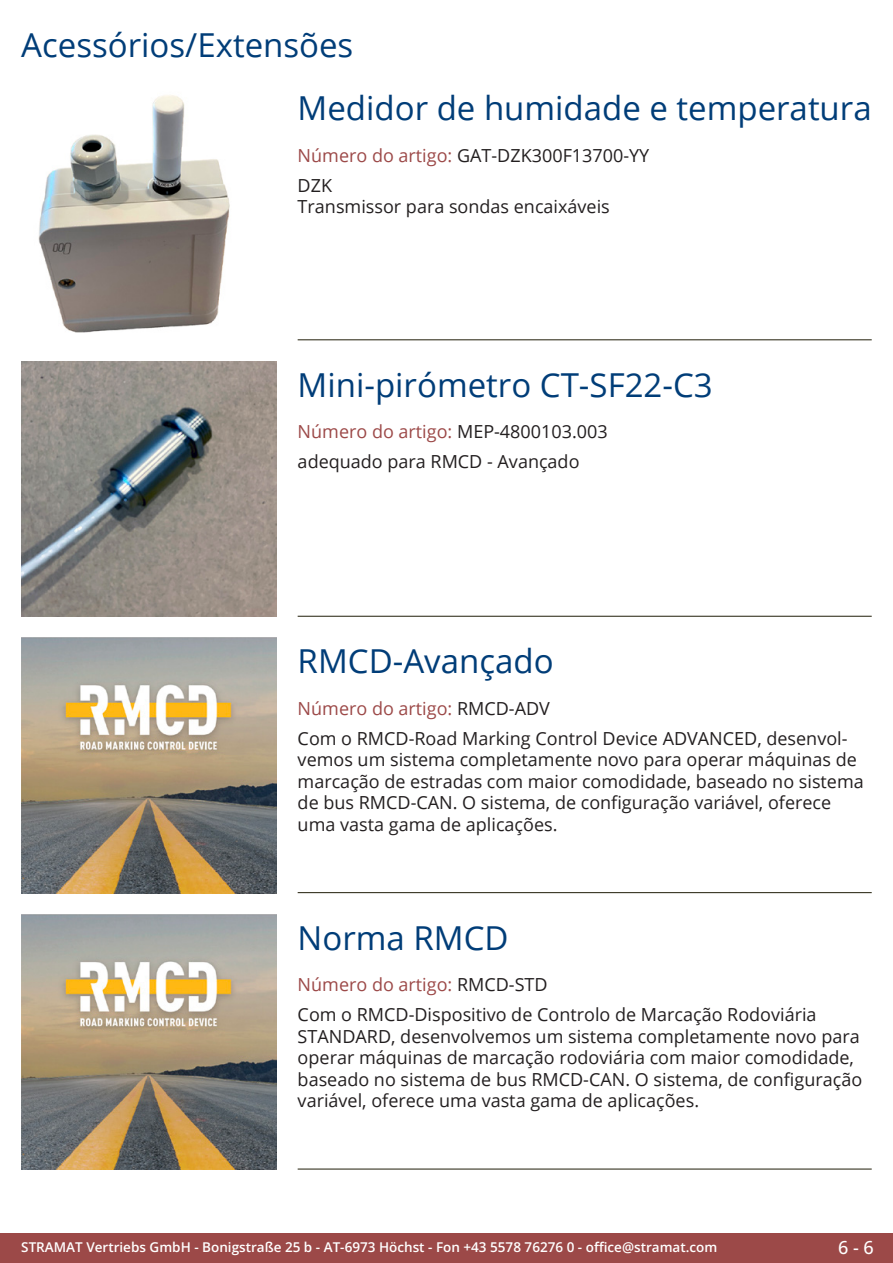
<style>
.page{position:relative;width:893px;height:1263px;background:#fff}
.page>*{position:absolute;margin:0;border:0;box-sizing:border-box;transform-origin:0 0}
.Produkttitel{font:33px "Open Sans";color:#003d78}
.RastTitel{font:33px "Open Sans";color:#003d78}
.Beschreibung_Text{font:18px/21.6px "Open Sans";color:#231f20}
.TechDaten_Überschrif{font:18px "Open Sans";color:#9c4948}
.TechDaten_Überschrif-2{font:18px "Open Sans";color:#231f20}
.t1{font:500 18px "Open Sans";color:#fff}
.t2{font:600 13.5px "Open Sans";color:#fff}
.s1{color:#9c4948}
.s2{color:#231f20}
</style>
<div class="page">
<div style="left:0;top:1233px;width:893px;height:30px;background:#9c4948"></div>
<hr style="left:298px;top:340px;width:574px;height:1px;background:#201d08">
<hr style="left:298px;top:616px;width:574px;height:1px;background:#201d08">
<hr style="left:298px;top:892px;width:574px;height:1px;background:#201d08">
<hr style="left:298px;top:1169px;width:574px;height:1px;background:#201d08">
<img style="left:38px;top:95px;width:192px;height:238px">
<img style="left:21px;top:361px;width:255px;height:256px">
<img style="left:21px;top:638px;width:255px;height:255px">
<img style="left:21px;top:914px;width:255px;height:255px">
<p class="RastTitel" style="left:21px;top:22px;width:334px">Acessórios/Extensões</p>
<p class="Produkttitel" style="left:298px;top:86px;width:576px">Medidor de humidade e temperatura</p>
<p class="TechDaten_Überschrif-2" style="left:298px;top:143px;width:353px"><span class="s1">Número do artigo:</span> GAT-DZK300F13700-YY</p>
<p class="Beschreibung_Text" style="left:298px;top:174px;width:314px">DZK<br>Transmissor para sondas encaixáveis</p>
<p class="Produkttitel" style="left:298px;top:362px;width:417px">Mini-pirómetro CT-SF22-C3</p>
<p class="TechDaten_Überschrif" style="left:298px;top:420px;width:312px">Número do artigo: <span class="s2">MEP-4800103.003</span></p>
<p class="Beschreibung_Text" style="left:298px;top:450px;width:283px">adequado para RMCD - Avançado</p>
<p class="Produkttitel" style="left:298px;top:638px;width:257px">RMCD-Avançado</p>
<p class="TechDaten_Überschrif" style="left:298px;top:696px;width:254px">Número do artigo: <span class="s2">RMCD-ADV</span></p>
<p class="Beschreibung_Text" style="left:298px;top:727px;width:568px">Com o RMCD-Road Marking Control Device ADVANCED, desenvol&shy;vemos um sistema completamente novo para operar máquinas de marcação de estradas com maior comodidade, baseado no sistema de bus RMCD-CAN. O sistema, de configuração variável, oferece uma vasta gama de aplicações.</p>
<p class="Produkttitel" style="left:298px;top:915px;width:212px">Norma RMCD</p>
<p class="TechDaten_Überschrif" style="left:298px;top:972px;width:252px">Número do artigo: <span class="s2">RMCD-STD</span></p>
<p class="Beschreibung_Text" style="left:298px;top:1003px;width:566px">Com o RMCD-Dispositivo de Controlo de Marcação Rodoviária STANDARD, desenvolvemos um sistema completamente novo para operar máquinas de marcação rodoviária com maior comodidade, baseado no sistema de bus RMCD-CAN. O sistema, de configuração variável, oferece uma vasta gama de aplicações.</p>
<p class="t2" style="left:21px;top:1238px;width:698px">STRAMAT Vertriebs GmbH - Bonigstraße 25 b - AT-6973 Höchst - Fon +43 5578 76276 0 - office@stramat.com</p>
<p class="t1" style="left:838px;top:1234px;width:37px">6 - 6</p>
</div>
